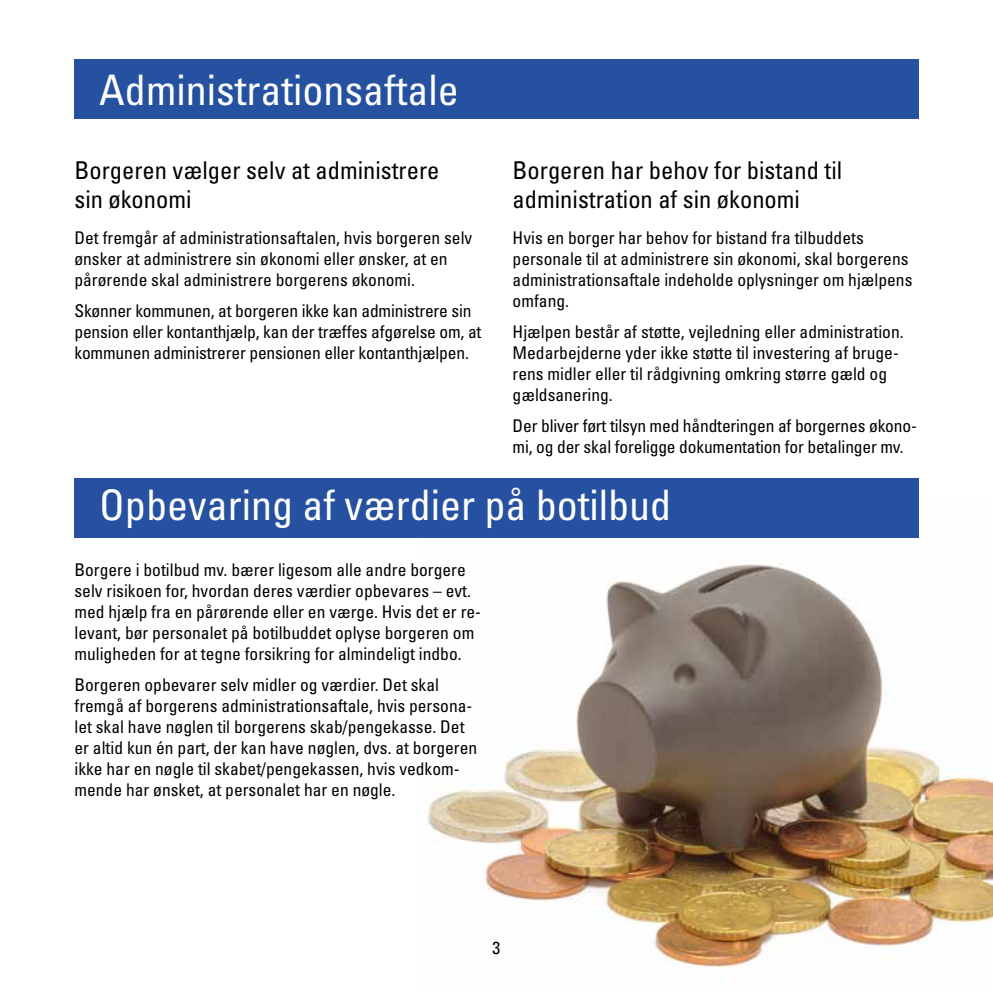
<style>
.page{position:relative;width:993px;height:993px;background:#fff}
.page>*{position:absolute;margin:0;border:0;box-sizing:border-box;transform-origin:0 0}
.t1{font:condensed 42px "Univers LT Std";color:#fff}
.t2{font:condensed 24.5px/29.4px "Univers LT Std";color:#000}
.t3{font:condensed 17.5px/21px "Univers LT Std";color:#000}
</style>
<div class="page">
<img style="left:417px;top:500px;width:575px;height:468px">
<div style="left:74px;top:60px;width:844px;height:59px;background:#2651a0"></div>
<div style="left:74px;top:477px;width:844px;height:60px;background:#2651a0"></div>
<h1 class="t1" style="left:99px;top:63px;width:361px">Administrationsaftale</h1>
<h2 class="t2" style="left:512px;top:155px;width:331px">Borgeren har behov for bistand til administration af sin økonomi</h2>
<p class="t3" style="left:512px;top:227px;width:401px">Hvis en borger har behov for bistand fra tilbuddets personale til at administrere sin økonomi, skal borgerens administrationsaftale indeholde oplysninger om hjælpens omfang.</p>
<p class="t3" style="left:512px;top:321px;width:392px">Hjælpen består af støtte, vejledning eller administration.<br>Medarbejderne yder ikke støtte til investering af bruge&shy;rens midler eller til rådgivning omkring større gæld og gældsanering.</p>
<p class="t3" style="left:512px;top:415px;width:405px">Der bliver ført tilsyn med håndteringen af borgernes økono&shy;mi, og der skal foreligge dokumentation for betalinger mv.</p>
<h1 class="t1" style="left:99px;top:478px;width:573px">Opbevaring af værdier på botilbud</h1>
<p class="t3" style="left:74px;top:559px;width:408px">Borgere i botilbud mv. bærer ligesom alle andre borgere selv risikoen for, hvordan deres værdier opbevares – evt. med hjælp fra en pårørende eller en værge. Hvis det er re&shy;levant, bør personalet på botilbuddet oplyse borgeren om muligheden for at tegne forsikring for almindeligt indbo.</p>
<p class="t3" style="left:74px;top:673px;width:404px">Borgeren opbevarer selv midler og værdier. Det skal fremgå af borgerens administrationsaftale, hvis persona&shy;let skal have nøglen til borgerens skab/pengekasse. Det er altid kun én part, der kan have nøglen, dvs. at borgeren ikke har en nøgle til skabet/pengekassen, hvis vedkom&shy;mende har ønsket, at personalet har en nøgle.</p>
<h2 class="t2" style="left:74px;top:155px;width:366px">Borgeren vælger selv at administrere sin økonomi</h2>
<p class="t3" style="left:74px;top:227px;width:399px">Det fremgår af administrationsaftalen, hvis borgeren selv ønsker at administrere sin økonomi eller ønsker, at en pårørende skal administrere borgerens økonomi.</p>
<p class="t3" style="left:74px;top:300px;width:408px">Skønner kommunen, at borgeren ikke kan administrere sin pension eller kontanthjælp, kan der træffes afgørelse om, at kommunen administrerer pensionen eller kontanthjælpen.</p>
<p class="t3" style="left:492px;top:936px;width:9px">3</p>
</div>
